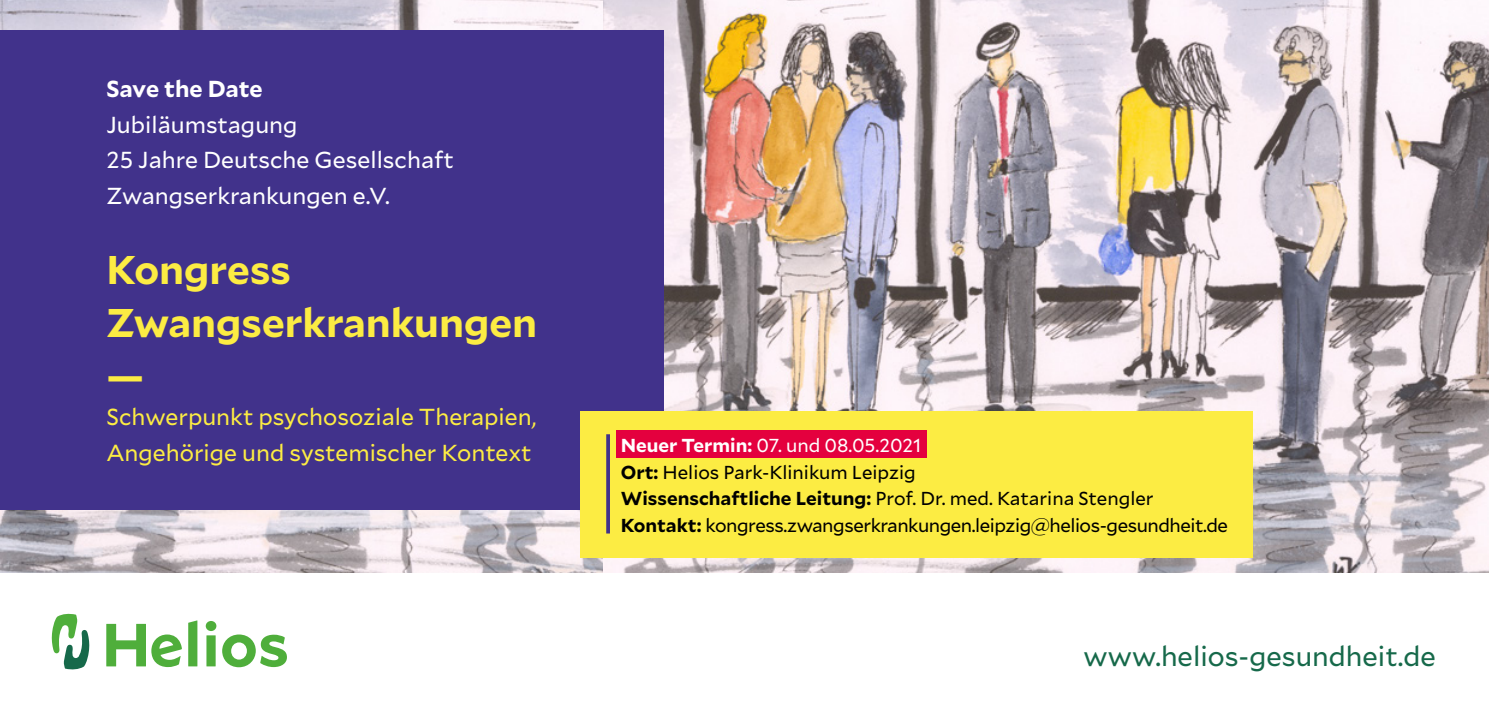
<style>
.page{position:relative;width:1489px;height:709px;background:#fff}
.page>*{position:absolute;margin:0;border:0;box-sizing:border-box;transform-origin:0 0}
.t1{font:700 40px/53.2px "Mallory";color:#fcec43}
.t2{font:27.5px "Mallory";color:#16694a}
.t3{font:23px/35.5px "Mallory";color:#fcec43}
.t4{font:23px/35.5px "Mallory";color:#fff}
.t5{font:700 23px "Mallory";letter-spacing:-.005em;color:#fff}
.t6{font:18.75px/26.5px "Mallory";letter-spacing:-.015em;color:#000}
.s1{font-weight:700;color:#fff}
.s2{color:#fff}
.s3{font-weight:700}
</style>
<div class="page">
<img style="left:0;top:0;width:603px;height:572px">
<img style="left:603px;top:0;width:885px;height:572px">
<div style="left:0;top:31px;width:663px;height:479px;background:#41328b"></div>
<div style="left:580px;top:411px;width:672px;height:146px;background:#fcec43"></div>
<div style="left:617px;top:431px;width:310px;height:27px;background:#e4003e"></div>
<svg style="left:606px;top:434px;width:4px;height:99px"></svg>
<svg style="left:188px;top:620px;width:9px;height:46px"></svg>
<svg style="left:206px;top:621px;width:10px;height:45px"></svg>
<svg style="left:222px;top:634px;width:65px;height:33px"></svg>
<svg style="left:106px;top:624px;width:76px;height:43px"></svg>
<svg style="left:52px;top:614px;width:38px;height:55px"></svg>
<p class="t5" style="left:106px;top:72px;width:158px">Save the Date</p>
<p class="t4" style="left:106px;top:106px;width:349px">Jubiläumstagung<br>25 Jahre Deutsche Gesellschaft<br>Zwangserkrankungen e.V.</p>
<h1 class="t1" style="left:106px;top:240px;width:432px">Kongress<br>Zwangserkrankungen —</h1>
<p class="t3" style="left:106px;top:398px;width:431px">Schwerpunkt psychosoziale Therapien,<br>Angehörige und systemischer Kontext</p>
<p class="t6" style="left:620px;top:431px;width:608px"><span class="s1">Neuer Termin:</span> <span class="s2">07. und 08.05.2021<br></span><span class="s3">Ort:</span> Helios Park-Klinikum Leipzig<br><span class="s3">Wissenschaftliche Leitung:</span> Prof. Dr. med. Katarina Stengler <span class="s3">Kontakt:</span> kongress.zwangserkrankungen.leipzig@helios-gesundheit.de</p>
<h2 class="t2" style="left:1083px;top:637px;width:353px">www.helios-gesundheit.de</h2>
</div>
